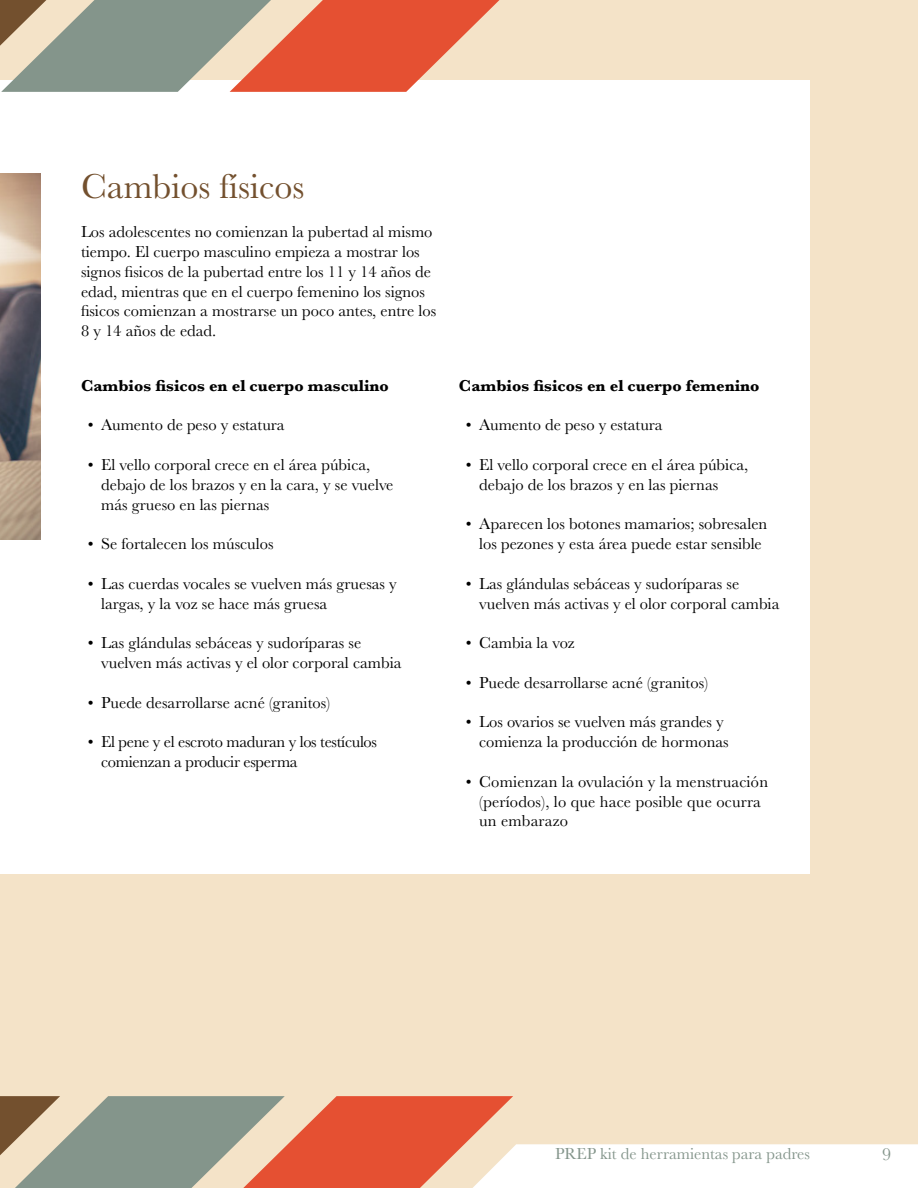
<style>
.page{position:relative;width:918px;height:1188px;background:#f4e3c8}
.page>*{position:absolute;margin:0;border:0;box-sizing:border-box;transform-origin:0 0}
.t1{font:36px "Baskerville";color:#73502e}
.t2{font:18px "Baskerville";color:#84958b}
.t3{font:16.5px/19.8px "Baskerville";color:#000}
.t4{font:700 16.5px "Baskerville";color:#000}
.t5{font:16.5px/19.8px "Baskerville";letter-spacing:-.02em;color:#000}
.t6{font:16.5px "Baskerville";color:#84958b}
</style>
<div class="page">
<div style="left:0;top:80px;width:809px;height:794px;background:#fff"></div>
<img style="left:0;top:174px;width:40px;height:366px">
<svg style="left:0;top:1096px;width:918px;height:92px"></svg>
<svg style="left:0;top:0;width:500px;height:92px"></svg>
<h1 class="t1" style="left:81px;top:163px;width:225px">Cambios físicos</h1>
<p class="t3" style="left:81px;top:222px;width:357px">Los adolescentes no comienzan la pubertad al mismo tiempo. El cuerpo masculino empieza a mostrar los signos fisicos de la pubertad entre los 11 y 14 años de edad, mientras que en el cuerpo femenino los signos fisicos comienzan a mostrarse un poco antes, entre los 8 y 14 años de edad.</p>
<p class="t4" style="left:81px;top:374px;width:309px">Cambios fisicos en el cuerpo masculino</p>
<p class="t3" style="left:88px;top:415px;width:198px">• Aumento de peso y estatura</p>
<p class="t3" style="left:101px;top:455px;width:294px;text-indent:-13px">• El vello corporal crece en el área púbica, debajo de los brazos y en la cara, y se vuelve más grueso en las piernas</p>
<p class="t3" style="left:88px;top:534px;width:187px">• Se fortalecen los músculos</p>
<p class="t3" style="left:101px;top:574px;width:297px;text-indent:-13px">• Las cuerdas vocales se vuelven más gruesas y largas, y la voz se hace más gruesa</p>
<p class="t3" style="left:101px;top:633px;width:302px;text-indent:-13px">• Las glándulas sebáceas y sudoríparas se vuelven más activas y el olor corporal cambia</p>
<p class="t3" style="left:88px;top:693px;width:244px">• Puede desarrollarse acné (granitos)</p>
<p class="t5" style="left:101px;top:732px;width:277px;text-indent:-13px">• El pene y el escroto maduran y los testículos comienzan a producir esperma</p>
<p class="t4" style="left:459px;top:374px;width:302px">Cambios fisicos en el cuerpo femenino</p>
<p class="t3" style="left:466px;top:415px;width:198px">• Aumento de peso y estatura</p>
<p class="t3" style="left:479px;top:455px;width:271px;text-indent:-13px">• El vello corporal crece en el área púbica, debajo de los brazos y en las piernas</p>
<p class="t3" style="left:466px;top:514px;width:303px;text-align:center">• Aparecen los botones mamarios; sobresalen los pezones y esta área puede estar sensible</p>
<p class="t3" style="left:479px;top:574px;width:302px;text-indent:-13px">• Las glándulas sebáceas y sudoríparas se vuelven más activas y el olor corporal cambia</p>
<p class="t3" style="left:466px;top:633px;width:111px">• Cambia la voz</p>
<p class="t3" style="left:466px;top:673px;width:244px">• Puede desarrollarse acné (granitos)</p>
<p class="t3" style="left:479px;top:712px;width:251px;text-indent:-13px">• Los ovarios se vuelven más grandes y comienza la producción de hormonas</p>
<p class="t3" style="left:479px;top:772px;width:290px;text-indent:-13px">• Comienzan la ovulación y la menstruación (períodos), lo que hace posible que ocurra un embarazo</p>
<p class="t6" style="left:555px;top:1143px;width:256px">PREP kit de herramientas para padres</p>
<p class="t2" style="left:882px;top:1143px;width:10px">9</p>
</div>
